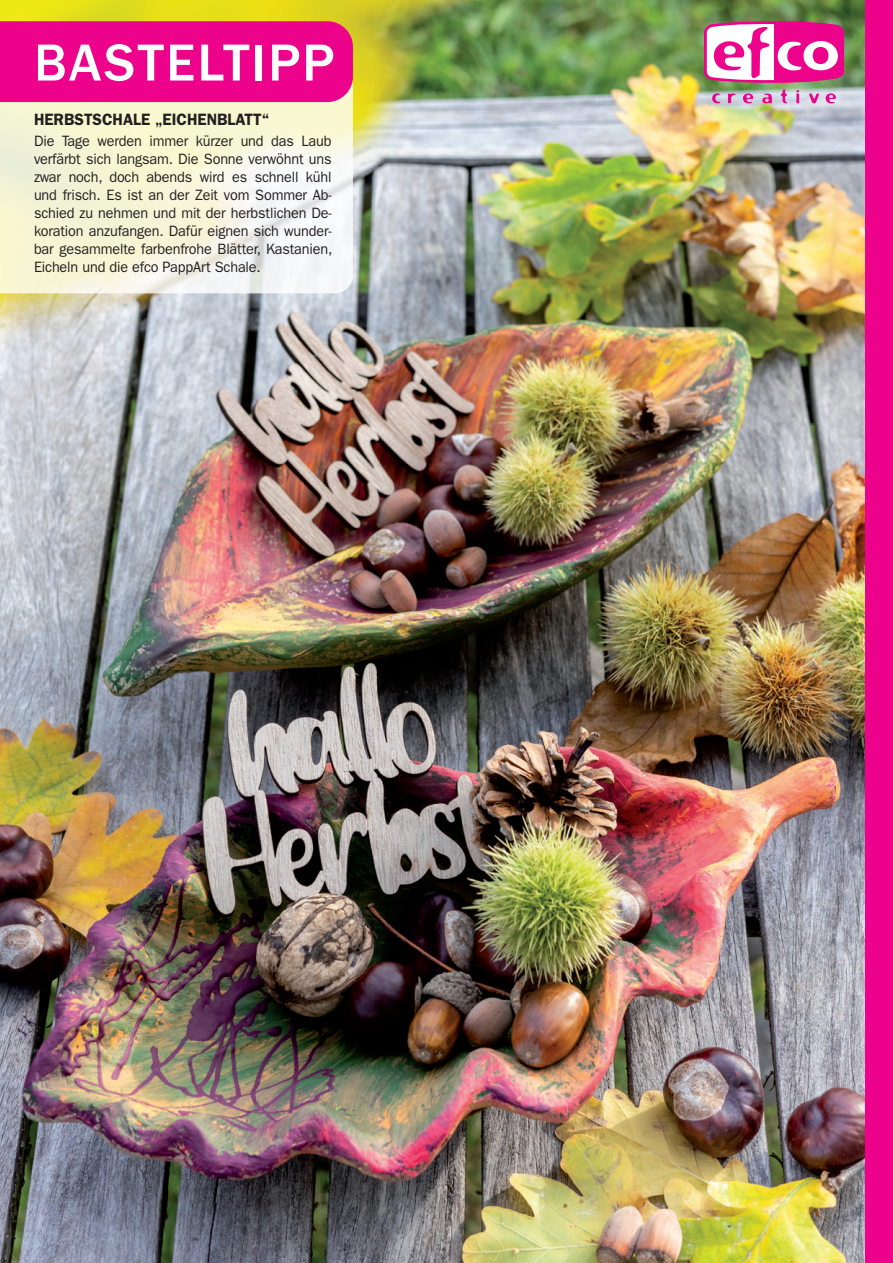
<style>
.page{position:relative;width:893px;height:1263px;background:#fff}
.page>*{position:absolute;margin:0;border:0;box-sizing:border-box;transform-origin:0 0}
.t1{font:500 53.85px "Franklin Gothic";letter-spacing:.04em;color:#fff}
.t2{font:600 16.5px "Franklin Gothic";color:#231f20;scale:.96 1}
.t3{font:15px/18px "Franklin Gothic";letter-spacing:-.01em;color:#231f20;text-align:justify;scale:.96 1}
</style>
<div class="page">
<img style="left:0;top:0;width:865px;height:1263px">
<div style="left:865px;top:0;width:28px;height:1263px;background:#ed028c"></div>
<svg style="left:704px;top:21px;width:140px;height:62px"></svg>
<svg style="left:743px;top:93px;width:10px;height:10px"></svg>
<svg style="left:781px;top:89px;width:6px;height:14px"></svg>
<svg style="left:728px;top:93px;width:8px;height:10px"></svg>
<svg style="left:809px;top:93px;width:10px;height:10px"></svg>
<svg style="left:712px;top:93px;width:8px;height:10px"></svg>
<svg style="left:762px;top:94px;width:10px;height:9px"></svg>
<svg style="left:796px;top:90px;width:3px;height:13px"></svg>
<svg style="left:826px;top:93px;width:10px;height:10px"></svg>
<svg style="left:0;top:102px;width:353px;height:191px;fill:#f7f6d6"></svg>
<div style="left:0;top:21px;width:353px;height:81px;background:#ed028c"></div>
<h1 class="t1" style="left:34px;top:29px;width:302px">BASTELTIPP</h1>
<p class="t2" style="left:34px;top:110px;width:247px">HERBSTSCHALE „EICHENBLATT“</p>
<p class="t3" style="left:34px;top:132px;width:312px">Die Tage werden immer kürzer und das Laub verfärbt sich langsam. Die Sonne verwöhnt uns zwar noch, doch abends wird es schnell kühl und frisch. Es ist an der Zeit vom Sommer Ab&shy;schied zu nehmen und mit der herbstlichen De&shy;koration anzufangen. Dafür eignen sich wunder&shy;bar gesammelte farbenfrohe Blätter, Kastanien, Eicheln und die efco PappArt Schale.</p>
</div>
